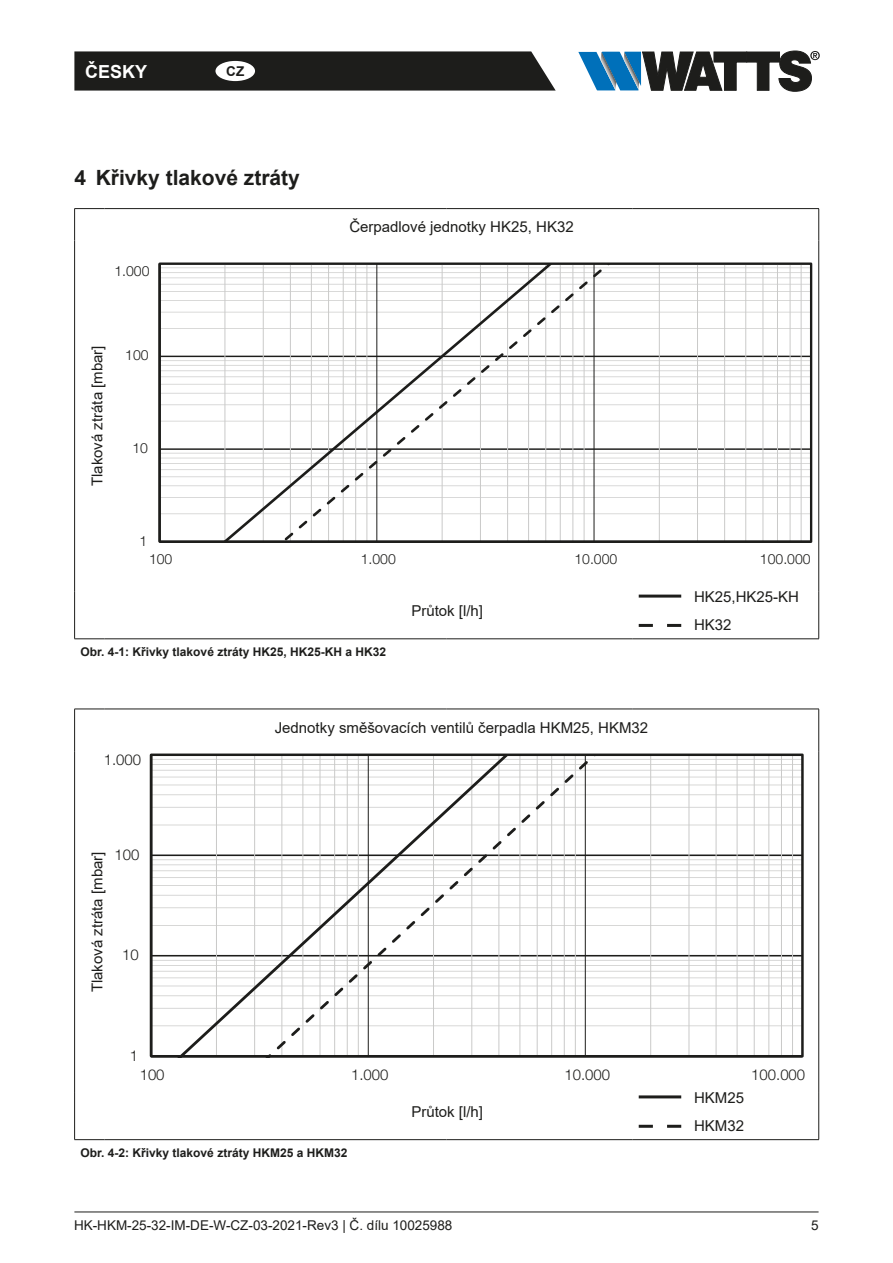
<style>
.page{position:relative;width:893px;height:1263px;background:#fff}
.page>*{position:absolute;margin:0;border:0;box-sizing:border-box;transform-origin:0 0}
.t1{font:700 21px "Arial";color:#1d1d1b}
.t2{font:700 18px "Arial";color:#fff}
.t3{font:15px/28.2px "Arial";color:#1d1d1b}
.t4{font:300 15px "Helvetica Neue LT Std";color:#1d1d1b}
.t5{font:300 14.1px "Helvetica Neue LT Std";color:#1d1d1b}
.t6{font:13.5px "Arial";color:#1d1d1b}
.t7{font:700 13.5px "Arial";color:#1d1d1b}
.t8{font:700 12px "Arial";color:#1d1d1b}
</style>
<div class="page">
<hr style="left:74px;top:1211px;width:745px;height:1px;background:#1d1d1b">
<svg style="left:74px;top:51px;width:482px;height:40px;background:#282826"></svg>
<svg style="left:578px;top:51px;width:242px;height:40px"></svg>
<div style="left:215px;top:61px;width:40px;height:20px;background:#fff;border-radius:50%"></div>
<hr style="left:818px;top:209px;width:1px;height:31px;background:#1d1d1b">
<hr style="left:818px;top:240px;width:1px;height:351px;background:#1d1d1b">
<hr style="left:818px;top:709px;width:1px;height:43px;background:#1d1d1b">
<hr style="left:818px;top:752px;width:1px;height:340px;background:#1d1d1b">
<hr style="left:74px;top:208px;width:30px;height:1px;background:#1d1d1b">
<hr style="left:74px;top:209px;width:1px;height:31px;background:#1d1d1b">
<hr style="left:104px;top:208px;width:343px;height:1px;background:#1d1d1b">
<hr style="left:447px;top:208px;width:186px;height:1px;background:#1d1d1b">
<hr style="left:633px;top:208px;width:186px;height:1px;background:#1d1d1b">
<hr style="left:74px;top:240px;width:1px;height:351px;background:#1d1d1b">
<hr style="left:74px;top:591px;width:1px;height:48px;background:#1d1d1b">
<hr style="left:818px;top:591px;width:1px;height:48px;background:#1d1d1b">
<hr style="left:74px;top:638px;width:30px;height:1px;background:#1d1d1b">
<hr style="left:104px;top:638px;width:343px;height:1px;background:#1d1d1b">
<hr style="left:447px;top:638px;width:186px;height:1px;background:#1d1d1b">
<hr style="left:633px;top:638px;width:186px;height:1px;background:#1d1d1b">
<hr style="left:74px;top:709px;width:30px;height:1px;background:#1d1d1b">
<hr style="left:74px;top:709px;width:1px;height:43px;background:#1d1d1b">
<hr style="left:104px;top:709px;width:343px;height:1px;background:#1d1d1b">
<hr style="left:447px;top:709px;width:186px;height:1px;background:#1d1d1b">
<hr style="left:633px;top:709px;width:186px;height:1px;background:#1d1d1b">
<hr style="left:74px;top:752px;width:1px;height:340px;background:#1d1d1b">
<hr style="left:74px;top:1092px;width:1px;height:47px;background:#1d1d1b">
<hr style="left:818px;top:1092px;width:1px;height:47px;background:#1d1d1b">
<hr style="left:74px;top:1139px;width:30px;height:1px;background:#1d1d1b">
<hr style="left:104px;top:1139px;width:343px;height:1px;background:#1d1d1b">
<hr style="left:447px;top:1139px;width:186px;height:1px;background:#1d1d1b">
<hr style="left:633px;top:1139px;width:186px;height:1px;background:#1d1d1b">
<hr style="left:158px;top:264px;width:3px;height:278px;background:#1d1d1b">
<svg style="left:159px;top:264px;width:653px;height:279px"></svg>
<hr style="left:639px;top:595px;width:42px;height:3px;background:#1d1d1b">
<svg style="left:639px;top:624px;width:42px;height:3px"></svg>
<hr style="left:150px;top:755px;width:2px;height:301px;background:#1d1d1b">
<svg style="left:151px;top:755px;width:652px;height:302px"></svg>
<hr style="left:639px;top:1095px;width:42px;height:3px;background:#1d1d1b">
<svg style="left:639px;top:1125px;width:42px;height:3px"></svg>
<p class="t2" style="left:85px;top:59px;width:64px">ČESKY</p>
<p class="t7" style="left:226px;top:62px;width:19px">CZ</p>
<h1 class="t1" style="left:74px;top:163px;width:227px">4 Křivky tlakové ztráty</h1>
<p class="t5" style="left:114px;top:262px;width:37px">1.000</p>
<p class="t3" style="left:83px;top:486px;width:142px;rotate:-90deg">Tlaková ztráta [mbar]</p>
<p class="t5" style="left:125px;top:347px;width:25px">100</p>
<p class="t5" style="left:132px;top:440px;width:17px">10</p>
<p class="t5" style="left:140px;top:532px;width:9px">1</p>
<p class="t3" style="left:349px;top:213px;width:226px">Čerpadlové jednotky HK25, HK32</p>
<p class="t5" style="left:149px;top:550px;width:25px">100</p>
<p class="t5" style="left:361px;top:550px;width:37px">1.000</p>
<p class="t5" style="left:574px;top:550px;width:44px">10.000</p>
<p class="t5" style="left:760px;top:550px;width:52px">100.000</p>
<p class="t8" style="left:81px;top:643px;width:307px">Obr. 4-1: Křivky tlakové ztráty HK25, HK25-KH a HK32</p>
<p class="t3" style="left:411px;top:597px;width:73px">Průtok [l/h]</p>
<p class="t4" style="left:104px;top:750px;width:39px">1.000</p>
<p class="t3" style="left:83px;top:992px;width:142px;rotate:-90deg">Tlaková ztráta [mbar]</p>
<p class="t4" style="left:115px;top:845px;width:26px">100</p>
<p class="t4" style="left:122px;top:945px;width:18px">10</p>
<p class="t4" style="left:130px;top:1046px;width:10px">1</p>
<p class="t3" style="left:275px;top:713px;width:375px">Jednotky směšovacích ventilů čerpadla HKM25, HKM32</p>
<p class="t3" style="left:694px;top:583px;width:107px">HK25,HK25-KH<br>HK32</p>
<p class="t4" style="left:140px;top:1065px;width:26px">100</p>
<p class="t4" style="left:351px;top:1065px;width:39px">1.000</p>
<p class="t4" style="left:564px;top:1065px;width:47px">10.000</p>
<p class="t4" style="left:751px;top:1065px;width:55px">100.000</p>
<p class="t3" style="left:411px;top:1097px;width:73px">Průtok [l/h]</p>
<p class="t3" style="left:694px;top:1083px;width:52px">HKM25<br>HKM32</p>
<p class="t8" style="left:81px;top:1144px;width:268px">Obr. 4-2: Křivky tlakové ztráty HKM25 a HKM32</p>
<p class="t6" style="left:74px;top:1215px;width:380px">HK-HKM-25-32-IM-DE-W-CZ-03-2021-Rev3 | Č. dílu 10025988</p>
<p class="t6" style="left:811px;top:1215px;width:9px">5</p>
</div>
